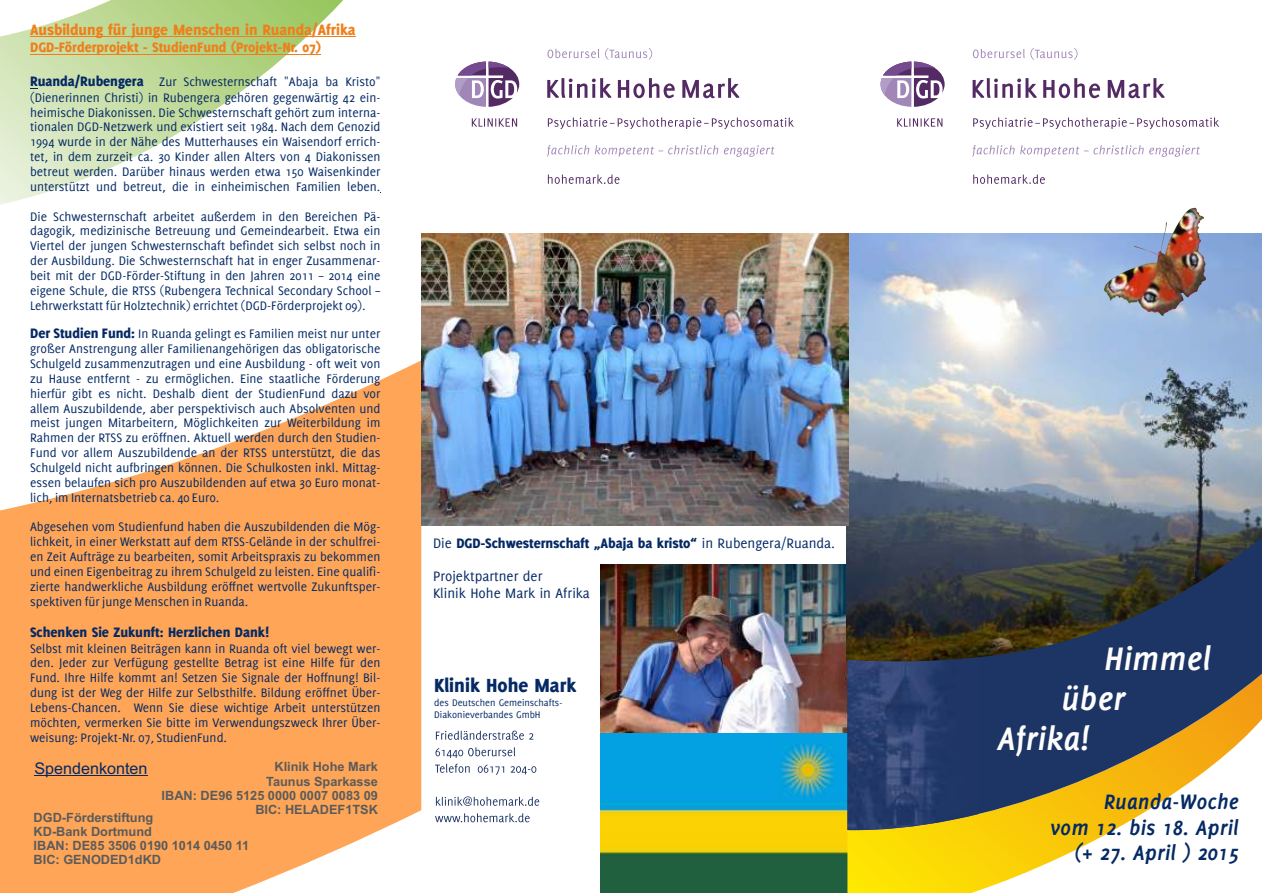
<style>
.page{position:relative;width:1262px;height:893px;background:#fff}
.page>*{position:absolute;margin:0;border:0;box-sizing:border-box;transform-origin:0 0}
.t1{font:italic 700 35.55px "Delicious";color:#fefefe}
.t2{font:italic 700 22.95px/25.8px "Delicious";color:#042964;text-align:right}
.t3{font:800 20.85px "Delicious";color:#042964}
.t4{font:800 16.5px "Delicious";color:#ef7f1a}
.t5{font:16.2px "Arial";color:#042964}
.t6{font:800 15px "Delicious";color:#042964}
.t7{font:800 15px "Delicious";color:#ef7f1a}
.t8{font:15px/16.5px "Delicious";color:#042964}
.t9{font:13.5px/14.9px "Delicious";color:#042964;text-align:justify}
.t10{font:700 12.75px/14.2px "Arial";color:#5b5b5b;text-align:right}
.t11{font:10.35px/11.4px "Delicious";color:#042964}
.s1{font-weight:800;font-size:15px}
.s2{font-weight:400}
</style>
<div class="page">
<img style="left:600px;top:732px;width:247px;height:161px">
<svg style="left:0;top:0;width:343px;height:205px"></svg>
<img style="left:600px;top:564px;width:247px;height:168px">
<img style="left:847px;top:233px;width:415px;height:303px">
<svg style="left:880px;top:62px;width:64px;height:45px"></svg>
<svg style="left:897px;top:118px;width:45px;height:9px"></svg>
<svg style="left:973px;top:117px;width:246px;height:12px"></svg>
<svg style="left:972px;top:48px;width:105px;height:12px"></svg>
<svg style="left:972px;top:78px;width:192px;height:20px"></svg>
<svg style="left:972px;top:145px;width:227px;height:12px"></svg>
<svg style="left:973px;top:174px;width:72px;height:10px"></svg>
<svg style="left:436px;top:730px;width:97px;height:9px"></svg>
<svg style="left:435px;top:747px;width:80px;height:10px"></svg>
<svg style="left:435px;top:763px;width:101px;height:11px"></svg>
<svg style="left:436px;top:796px;width:103px;height:9px"></svg>
<svg style="left:435px;top:813px;width:95px;height:9px"></svg>
<svg style="left:0;top:360px;width:421px;height:533px;fill:#ffa557"></svg>
<svg style="left:847px;top:832px;width:263px;height:61px"></svg>
<svg style="left:847px;top:536px;width:415px;height:296px;background:#565751"></svg>
<img style="left:847px;top:657px;width:131px;height:173px">
<svg style="left:455px;top:62px;width:64px;height:45px"></svg>
<svg style="left:472px;top:118px;width:45px;height:9px"></svg>
<svg style="left:548px;top:117px;width:245px;height:12px"></svg>
<svg style="left:547px;top:48px;width:105px;height:12px"></svg>
<svg style="left:547px;top:78px;width:192px;height:20px"></svg>
<svg style="left:547px;top:145px;width:227px;height:12px"></svg>
<svg style="left:548px;top:174px;width:71px;height:10px"></svg>
<img style="left:1103px;top:208px;width:103px;height:109px">
<hr style="left:30px;top:36px;width:325px;height:1px;background:#ef7f1a">
<hr style="left:30px;top:54px;width:291px;height:1px;background:#ef7f1a">
<hr style="left:34px;top:775px;width:114px;height:1px;background:#042964">
<img style="left:422px;top:234px;width:426px;height:291px">
<p class="t4" style="left:30px;top:23px;width:327px">Ausbildung für junge Menschen in Ruanda/Afrika</p>
<p class="t7" style="left:30px;top:42px;width:292px">DGD-Förderprojekt - StudienFund (Projekt-Nr. 07)</p>
<p class="t9" style="left:30px;top:75px;width:352px"><span class="s1">Ruanda/Rubengera</span> Zur Schwesternschaft "Abaja ba Kristo" (Dienerinnen Christi) in Rubengera gehören gegenwärtig 42 ein&shy;heimische Diakonissen. Die Schwesternschaft gehört zum interna&shy;tionalen DGD-Netzwerk und existiert seit 1984. Nach dem Genozid 1994 wurde in der Nähe des Mutterhauses ein Waisendorf errich&shy;tet, in dem zurzeit ca. 30 Kinder allen Alters von 4 Diakonissen betreut werden. Darüber hinaus werden etwa 150 Waisenkinder unterstützt und betreut, die in einheimischen Familien leben.</p>
<p class="t9" style="left:30px;top:210px;width:352px">Die Schwesternschaft arbeitet außerdem in den Bereichen Pä&shy;dagogik, medizinische Betreuung und Gemeindearbeit. Etwa ein Viertel der jungen Schwesternschaft befindet sich selbst noch in der Ausbildung. Die Schwesternschaft hat in enger Zusammenar&shy;beit mit der DGD-Förder-Stiftung in den Jahren 2011 – 2014 eine eigene Schule, die RTSS (Rubengera Technical Secondary School – Lehrwerkstatt für Holztechnik) errichtet (DGD-Förderprojekt 09).</p>
<p class="t9" style="left:30px;top:327px;width:352px"><span class="s1">Der Studien Fund:</span> In Ruanda gelingt es Familien meist nur unter großer Anstrengung aller Familienangehörigen das obligatorische Schulgeld zusammenzutragen und eine Ausbildung - oft weit von zu Hause entfernt - zu ermöglichen. Eine staatliche Förderung hierfür gibt es nicht. Deshalb dient der StudienFund dazu vor allem Auszubildende, aber perspektivisch auch Absolventen und meist jungen Mitarbeitern, Möglichkeiten zur Weiterbildung im Rahmen der RTSS zu eröffnen. Aktuell werden durch den Studien-Fund vor allem Auszubildende an der RTSS unterstützt, die das Schulgeld nicht aufbringen können. Die Schulkosten inkl. Mittag&shy;essen belaufen sich pro Auszubildenden auf etwa 30 Euro monat&shy;lich, im Internatsbetrieb ca. 40 Euro.</p>
<p class="t9" style="left:30px;top:520px;width:352px">Abgesehen vom Studienfund haben die Auszubildenden die Mög&shy;lichkeit, in einer Werkstatt auf dem RTSS-Gelände in der schulfrei&shy;en Zeit Aufträge zu bearbeiten, somit Arbeitspraxis zu bekommen und einen Eigenbeitrag zu ihrem Schulgeld zu leisten. Eine qualifi&shy;zierte handwerkliche Ausbildung eröffnet wertvolle Zukunftsper&shy;spektiven für junge Menschen in Ruanda.</p>
<p class="t6" style="left:30px;top:626px;width:240px">Schenken Sie Zukunft: Herzlichen Dank!</p>
<p class="t9" style="left:30px;top:641px;width:352px">Selbst mit kleinen Beiträgen kann in Ruanda oft viel bewegt wer&shy;den. Jeder zur Verfügung gestellte Betrag ist eine Hilfe für den Fund. Ihre Hilfe kommt an! Setzen Sie Signale der Hoffnung! Bil&shy;dung ist der Weg der Hilfe zur Selbsthilfe. Bildung eröffnet Über-Lebens-Chancen. Wenn Sie diese wichtige Arbeit unterstützen möchten, vermerken Sie bitte im Verwendungszweck Ihrer Über&shy;weisung: Projekt-Nr. 07, StudienFund.</p>
<p class="t10" style="left:162px;top:760px;width:218px">Klinik Hohe Mark<br>Taunus Sparkasse<br>IBAN: DE96 5125 0000 0007 0083 09<br>BIC: HELADEF1TSK</p>
<p class="t10" style="left:34px;top:811px;width:217px;text-align:left">DGD-Förderstiftung<br>KD-Bank Dortmund<br>IBAN: DE85 3506 0190 1014 0450 11<br>BIC: GENODED1dKD</p>
<p class="t5" style="left:34px;top:762px;width:115px">Spendenkonten</p>
<p class="t6" style="left:433px;top:537px;width:403px"><span class="s2">Die</span> DGD-Schwesternschaft „Abaja ba kristo“ <span class="s2">in Rubengera/Ruanda.</span></p>
<p class="t8" style="left:433px;top:569px;width:158px">Projektpartner der<br>Klinik Hohe Mark in Afrika</p>
<h3 class="t3" style="left:434px;top:677px;width:143px">Klinik Hohe Mark</h3>
<p class="t11" style="left:434px;top:697px;width:130px">des Deutschen Gemeinschafts-<br>Diakonieverbandes GmbH</p>
<h1 class="t1" style="left:1104px;top:644px;width:108px">Himmel</h1>
<h1 class="t1" style="left:1061px;top:685px;width:66px">über</h1>
<h1 class="t1" style="left:997px;top:725px;width:93px">Afrika!</h1>
<h2 class="t2" style="left:1050px;top:789px;width:190px">Ruanda-Woche<br>vom 12. bis 18. April (+ 27. April ) 2015</h2>
</div>
